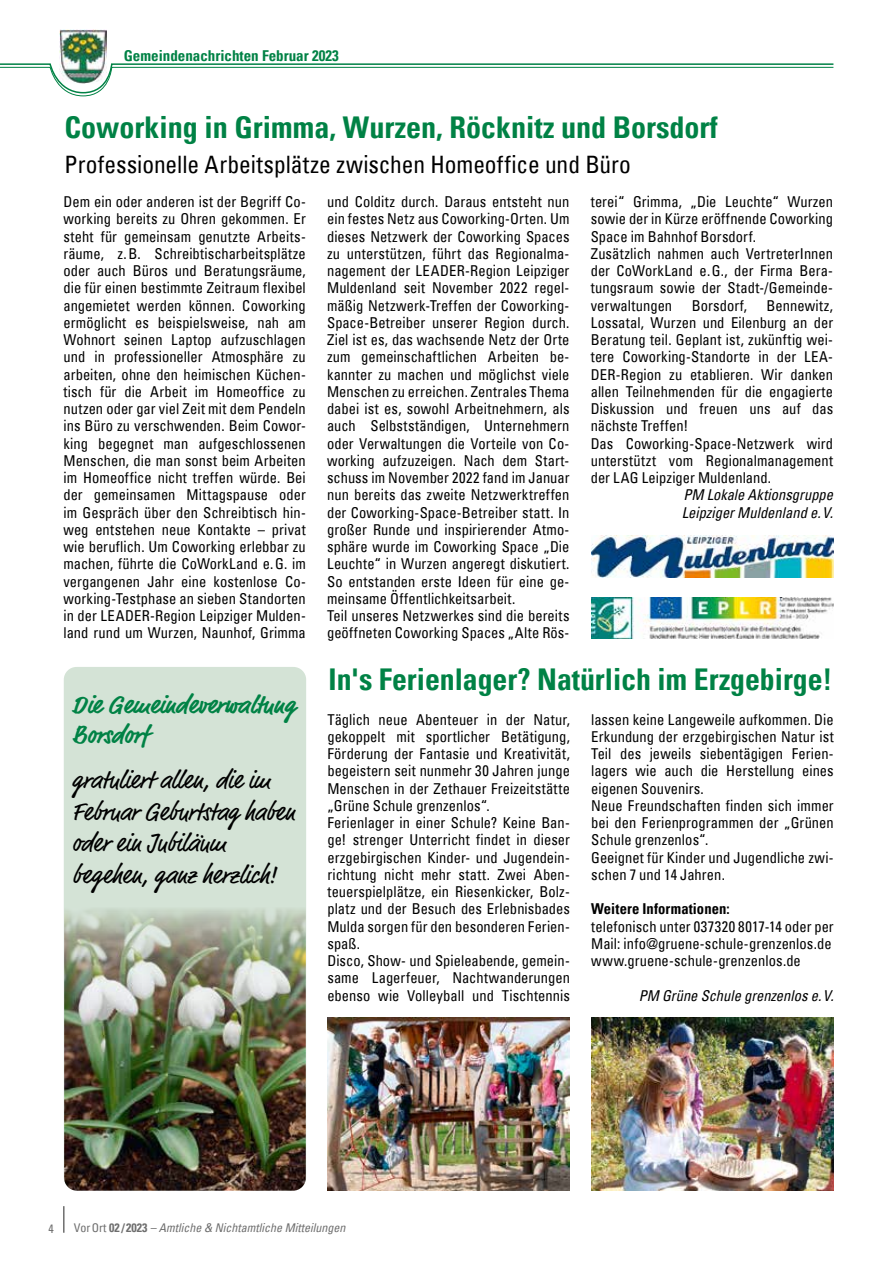
<style>
.page{position:relative;width:893px;height:1263px;background:#fff}
.page>*{position:absolute;margin:0;border:0;box-sizing:border-box;transform-origin:0 0}
.t1{font:700 condensed 30px "Univers";color:#008245}
.t2{font:25.5px/31.5px "Market Pro";letter-spacing:.005em;color:#000}
.t3{font:700 25.5px/30px "Market Pro";color:#008245}
.t4{font:condensed 24px "Univers";color:#000}
.t5{font:condensed 15px/17.2px "Univers";color:#000}
.t6{font:italic condensed 15px/17.2px "Univers";color:#000}
.t7{font:700 condensed 15px "Univers";color:#008245}
.t8{font:700 condensed 15px "Univers";letter-spacing:.005em;color:#000}
.t9{font:italic condensed 12px "Univers";color:#6e6e6e}
.t10{font:condensed 12px "Univers";color:#6e6e6e}
.s1{font-style:normal}
.s2{font-weight:700;font-style:normal}
</style>
<div class="page">
<hr style="left:63px;top:1206px;width:2px;height:27px;background:#6e6e6e">
<img style="left:60px;top:30px;width:47px;height:33px">
<svg style="left:0;top:63px;width:834px;height:33px"></svg>
<div style="left:64px;top:667px;width:242px;height:523px;background:#d4e3d6;border-radius:13px"></div>
<img style="left:591px;top:536px;width:243px;height:41px">
<img style="left:591px;top:597px;width:243px;height:41px">
<img style="left:591px;top:1018px;width:242px;height:172px">
<img style="left:327px;top:1018px;width:243px;height:172px">
<img style="left:64px;top:909px;width:242px;height:282px">
<p class="t7" style="left:124px;top:46px;width:216px">Gemeindenachrichten Februar 2023</p>
<h1 class="t1" style="left:65px;top:109px;width:655px">Coworking in Grimma, Wurzen, Röcknitz und Borsdorf</h1>
<h3 class="t4" style="left:65px;top:148px;width:568px">Professionelle Arbeitsplätze zwischen Homeoffice und Büro</h3>
<p class="t5" style="left:63px;top:193px;width:244px;text-align:justify">Dem ein oder anderen ist der Begriff Co&shy;working bereits zu Ohren gekommen. Er steht für gemeinsam genutzte Arbeits&shy;räume, z.B. Schreibtischarbeitsplätze oder auch Büros und Beratungsräume, die für einen bestimmte Zeitraum flexibel angemietet werden können. Coworking ermöglicht es beispielsweise, nah am Wohnort seinen Laptop aufzuschlagen und in professioneller Atmosphäre zu arbeiten, ohne den heimischen Küchen&shy;tisch für die Arbeit im Homeoffice zu nutzen oder gar viel Zeit mit dem Pendeln ins Büro zu verschwenden. Beim Cowor&shy;king begegnet man aufgeschlossenen Menschen, die man sonst beim Arbeiten im Homeoffice nicht treffen würde. Bei der gemeinsamen Mittagspause oder im Gespräch über den Schreibtisch hin&shy;weg entstehen neue Kontakte – privat wie beruflich. Um Coworking erlebbar zu machen, führte die CoWorkLand e.G. im vergangenen Jahr eine kostenlose Co&shy;working-Testphase an sieben Standorten in der LEADER-Region Leipziger Mulden&shy;land rund um Wurzen, Naunhof, Grimma</p>
<p class="t5" style="left:327px;top:193px;width:244px">und Colditz durch. Daraus entsteht nun ein festes Netz aus Coworking-Orten. Um dieses Netzwerk der Coworking Spaces zu unterstützen, führt das Regionalma&shy;nagement der LEADER-Region Leipziger Muldenland seit November 2022 regel&shy;mäßig Netzwerk-Treffen der Coworking-Space-Betreiber unserer Region durch.<br>Ziel ist es, das wachsende Netz der Orte zum gemeinschaftlichen Arbeiten be&shy;kannter zu machen und möglichst viele Menschen zu erreichen. Zentrales Thema dabei ist es, sowohl Arbeitnehmern, als auch Selbstständigen, Unternehmern oder Verwaltungen die Vorteile von Co&shy;working aufzuzeigen. Nach dem Start&shy;schuss im November 2022 fand im Januar nun bereits das zweite Netzwerktreffen der Coworking-Space-Betreiber statt. In großer Runde und inspirierender Atmo&shy;sphäre wurde im Coworking Space „Die Leuchte“ in Wurzen angeregt diskutiert.<br>So entstanden erste Ideen für eine ge&shy;meinsame Öffentlichkeitsarbeit.<br>Teil unseres Netzwerkes sind die bereits geöffneten Coworking Spaces „Alte Rös-</p>
<p class="t5" style="left:591px;top:193px;width:244px">terei“ Grimma, „Die Leuchte“ Wurzen sowie der in Kürze eröffnende Coworking Space im Bahnhof Borsdorf.<br>Zusätzlich nahmen auch VertreterInnen der CoWorkLand e.G., der Firma Bera&shy;tungsraum sowie der Stadt-/Gemeinde&shy;verwaltungen</p>
<p class="t5" style="left:591px;top:296px;width:244px;text-indent:176px">Bennewitz, Lossatal, Wurzen und Eilenburg an der Beratung teil. Geplant ist, zukünftig wei&shy;tere Coworking-Standorte in der LEA-DER-Region zu etablieren. Wir danken allen Teilnehmenden für die engagierte Diskussion und freuen uns auf das nächste Treffen!<br>Das Coworking-Space-Netzwerk wird unterstützt vom Regionalmanagement der LAG Leipziger Muldenland.</p>
<p class="t6" style="left:682px;top:486px;width:153px">PM Lokale Aktionsgruppe<br>Leipziger Muldenland e.V.</p>
<p class="t5" style="left:692px;top:296px;width:57px">Borsdorf,</p>
<h2 class="t3" style="left:72px;top:690px;width:224px">Die Gemeindeverwaltung<br>Borsdorf</h2>
<h2 class="t2" style="left:72px;top:765px;width:224px">gratuliert allen, die im<br>Februar Geburtstag haben oder ein Jubiläum begehen, ganz herzlich!</h2>
<h1 class="t1" style="left:328px;top:661px;width:506px">In's Ferienlager? Natürlich im Erzgebirge!</h1>
<p class="t5" style="left:327px;top:710px;width:244px">Täglich neue Abenteuer in der Natur, gekoppelt mit sportlicher Betätigung, Förderung der Fantasie und Kreativität, begeistern seit nunmehr 30 Jahren junge Menschen in der Zethauer Freizeitstätte „Grüne Schule grenzenlos“.<br>Ferienlager in einer Schule? Keine Ban&shy;ge! strenger Unterricht findet in dieser erzgebirgischen Kinder- und Jugendein&shy;richtung nicht mehr statt. Zwei Aben&shy;teuerspielplätze, ein Riesenkicker, Bolz&shy;platz und der Besuch des Erlebnisbades Mulda sorgen für den besonderen Ferien&shy;spaß.<br>Disco, Show- und Spieleabende, gemein&shy;same Lagerfeuer, Nachtwanderungen ebenso wie Volleyball und Tischtennis</p>
<p class="t5" style="left:591px;top:710px;width:244px">lassen keine Langeweile aufkommen. Die Erkundung der erzgebirgischen Natur ist Teil des jeweils siebentägigen Ferien&shy;lagers wie auch die Herstellung eines eigenen Souvenirs.<br>Neue Freundschaften finden sich immer bei den Ferienprogrammen der „Grünen Schule grenzenlos“.<br>Geeignet für Kinder und Jugendliche zwi&shy;schen 7 und 14 Jahren.</p>
<p class="t8" style="left:591px;top:900px;width:140px">Weitere Informationen:</p>
<p class="t5" style="left:591px;top:917px;width:244px">telefonisch unter 037320 8017-14 oder per<br>Mail: info@gruene-schule-grenzenlos.de www.gruene-schule-grenzenlos.de</p>
<p class="t6" style="left:639px;top:986px;width:196px">PM Grüne Schule grenzenlos e.V.</p>
<p class="t10" style="left:49px;top:1221px;width:7px">4</p>
<p class="t9" style="left:74px;top:1220px;width:273px"><span class="s1">VorOrt</span> <span class="s2">02 / 2023</span> – Amtliche &amp; Nichtamtliche Mitteilungen</p>
</div>
